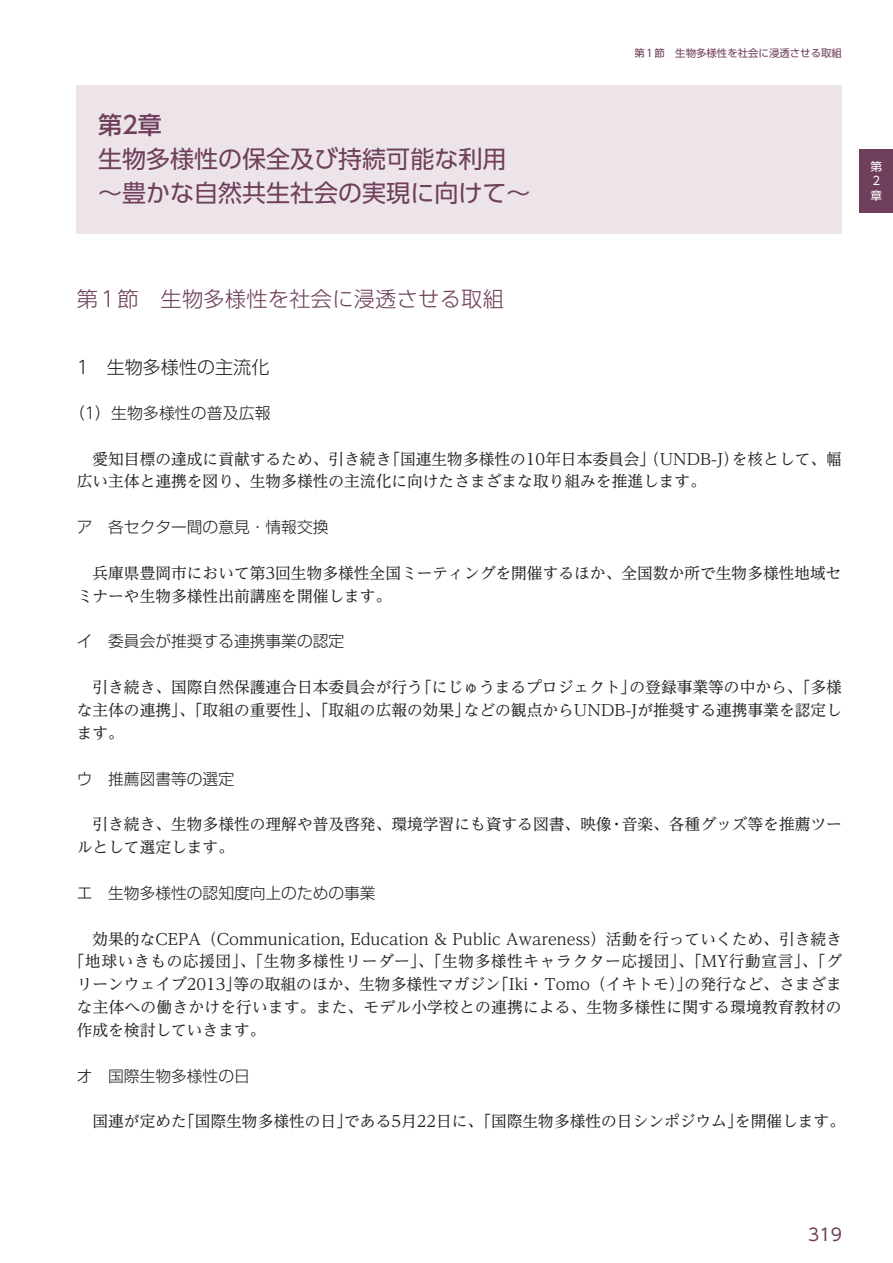
<style>
.page{position:relative;width:893px;height:1263px;background:#fff}
.page>*{position:absolute;margin:0;border:0;box-sizing:border-box;transform-origin:0 0}
.t1{font:24px/34px "UD Shin Go Pro";color:#6f3f5b}
.t2{font:500 24px "UD Shin Go Pro";color:#6f3f5b}
.t3{font:300 21.3px "UD Shin Go Pro";letter-spacing:.01em;color:#6f3f5b}
.t4{font:300 18px "UD Shin Go Pro";color:#231f20}
.t5{font:16.95px "UD Shin Go Pro";color:#6f3f5b}
.t6{font:300 15.9px "UD Shin Go Pro";color:#231f20}
.t7{font:15.75px/22.8px "UD Reimin Pro";color:#231f20}
.t8{font:300 15.75px "Shin Go Pr 5";color:#231f20}
.t9{font:15.75px "UD Reimin Pro";letter-spacing:.035em;color:#231f20}
.t10{font:11.7px/14.5px "UD Shin Go Pro";color:#fff}
.t11{font:10.35px "UD Shin Go Pro";color:#6f3f5b}
</style>
<div class="page">
<div style="left:77px;top:85px;width:765px;height:148px;background:#ece4e9"></div>
<div style="left:859px;top:149px;width:34px;height:64px;background:#6f3f5b"></div>
<h1 class="t2" style="left:98px;top:106px;width:65px">第2章</h1>
<h1 class="t1" style="left:98px;top:142px;width:434px">生物多様性の保全及び持続可能な利用～豊かな自然共生社会の実現に向けて～</h1>
<p class="t11" style="left:634px;top:45px;width:209px">第1節　生物多様性を社会に浸透させる取組</p>
<p class="t10" style="left:870px;top:158px;width:13px">第<br>2章</p>
<h2 class="t3" style="left:77px;top:281px;width:429px">第1節　生物多様性を社会に浸透させる取組</h2>
<p class="t4" style="left:77px;top:353px;width:194px">1　生物多様性の主流化</p>
<p class="t6" style="left:69px;top:400px;width:203px">（1）生物多様性の普及広報</p>
<p class="t7" style="left:77px;top:447px;width:767px;text-indent:16px">愛知目標の達成に貢献するため、引き続き「国連生物多様性の10年日本委員会」（UNDB-J）を核として、幅広い主体と連携を図り、生物多様性の主流化に向けたさまざまな取り組みを推進します。</p>
<p class="t8" style="left:77px;top:514px;width:253px">ア　各セクター間の意見・情報交換</p>
<p class="t7" style="left:77px;top:561px;width:766px;text-indent:16px">兵庫県豊岡市において第3回生物多様性全国ミーティングを開催するほか、全国数か所で生物多様性地域セミナーや生物多様性出前講座を開催します。</p>
<p class="t8" style="left:77px;top:628px;width:269px">イ　委員会が推奨する連携事業の認定</p>
<p class="t7" style="left:77px;top:675px;width:767px;text-align:justify;text-indent:16px">引き続き、国際自然保護連合日本委員会が行う「にじゅうまるプロジェクト」の登録事業等の中から、「多様な主体の連携」、「取組の重要性」、「取組の広報の効果」などの観点からUNDB-Jが推奨する連携事業を認定します。</p>
<p class="t8" style="left:77px;top:766px;width:159px">ウ　推薦図書等の選定</p>
<p class="t7" style="left:77px;top:812px;width:767px;text-indent:16px">引き続き、生物多様性の理解や普及啓発、環境学習にも資する図書、映像・音楽、各種グッズ等を推薦ツールとして選定します。</p>
<p class="t8" style="left:77px;top:880px;width:300px">エ　生物多様性の認知度向上のための事業</p>
<p class="t7" style="left:92px;top:927px;width:751px">効果的なCEPA（Communication, Education &amp; Public Awareness）活動を行っていくため、引き続き</p>
<p class="t9" style="left:69px;top:949px;width:774px">「地球いきもの応援団」、「生物多様性リーダー」、「生物多様性キャラクター応援団」、「MY行動宣言」、「グ</p>
<p class="t7" style="left:77px;top:972px;width:767px">リーンウェイブ2013」等の取組のほか、生物多様性マガジン「Iki・Tomo（イキトモ）」の発行など、さまざま</p>
<p class="t7" style="left:77px;top:995px;width:766px">な主体への働きかけを行います。また、モデル小学校との連携による、生物多様性に関する環境教育教材の</p>
<p class="t7" style="left:77px;top:1018px;width:190px">作成を検討していきます。</p>
<p class="t8" style="left:77px;top:1063px;width:175px">オ　国際生物多様性の日</p>
<p class="t7" style="left:92px;top:1109px;width:754px">国連が定めた「国際生物多様性の日」である5月22日に、「国際生物多様性の日シンポジウム」を開催します。</p>
<p class="t5" style="left:808px;top:1221px;width:35px">319</p>
</div>
